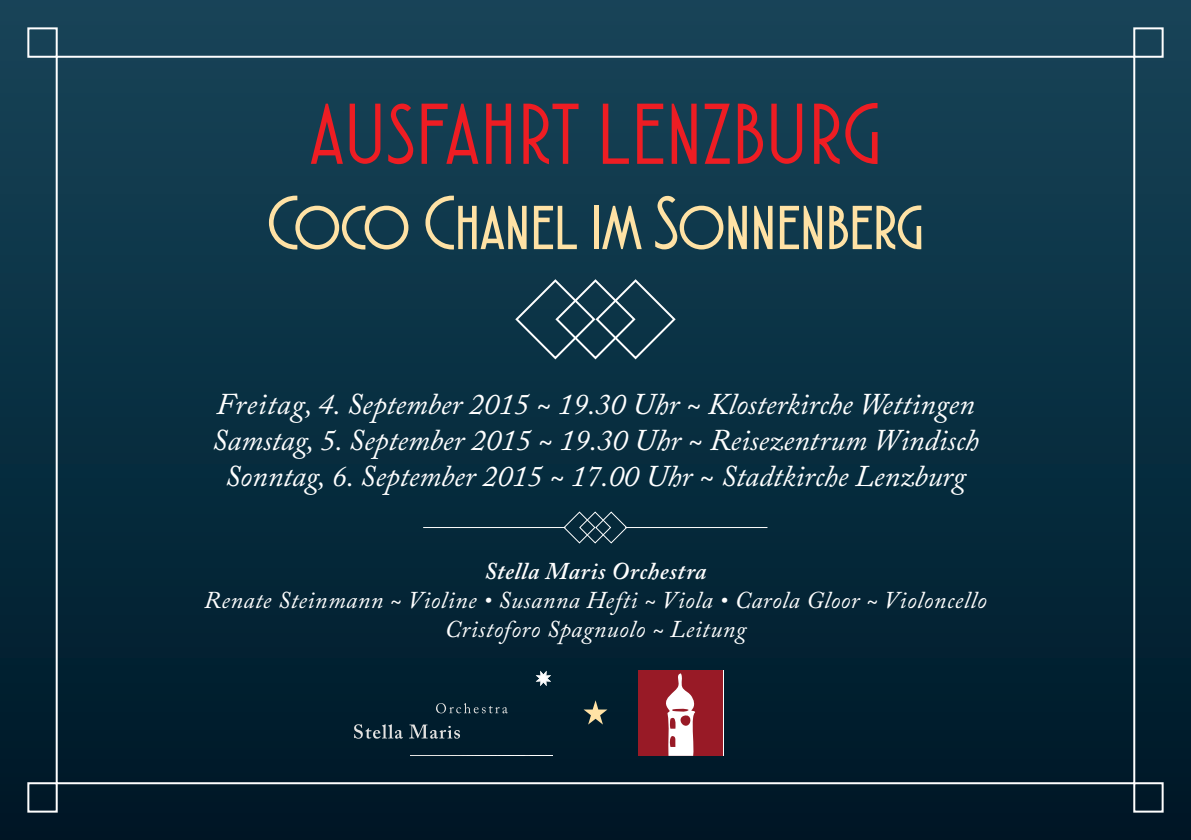
<style>
.page{position:relative;width:1191px;height:840px;background:#fff}
.page>*{position:absolute;margin:0;border:0;box-sizing:border-box;transform-origin:0 0}
.t1{font:86px "Atlantic Cruise";letter-spacing:.025em;color:#ee1d23}
.t2{font:76px "Atlantic Cruise";color:#ffe2a5}
.t3{font:italic 30px/36px "Adobe Caslon Pro";color:#fff;text-align:center}
.t4{font:italic 24px/28.8px "Adobe Caslon Pro";letter-spacing:.025em;color:#fff;text-align:center}
.t5{font:italic 600 24px "Adobe Caslon Pro";letter-spacing:.025em;color:#fff}
</style>
<div class="page">
<div style="left:0;top:0;width:1191px;height:839px;background:linear-gradient(to bottom,#18465a,#001928)"></div>
<div style="left:638px;top:670px;width:85px;height:85px;background:#981a26"></div>
<svg style="left:666px;top:673px;width:29px;height:82px"></svg>
<svg style="left:514px;top:277px;width:163px;height:83px;background:#234757"></svg>
<div style="left:27px;top:27px;width:31px;height:31px;border:2px solid #fff"></div>
<div style="left:1133px;top:27px;width:30px;height:31px;border:2px solid #fff"></div>
<div style="left:1133px;top:781px;width:30px;height:31px;border:2px solid #fff"></div>
<div style="left:27px;top:781px;width:31px;height:31px;border:2px solid #fff"></div>
<img style="left:409px;top:724px;width:51px;height:14px">
<img style="left:536px;top:670px;width:15px;height:15px">
<img style="left:464px;top:702px;width:44px;height:11px">
<img style="left:410px;top:754px;width:142px;height:1px">
<svg style="left:563px;top:510px;width:65px;height:34px;background:#224150"></svg>
<hr style="left:625px;top:526px;width:142px;height:1px;background:#fff">
<hr style="left:423px;top:526px;width:142px;height:1px;background:#fff">
<h1 class="t1" style="left:310px;top:90px;width:572px">AUSFAHRT LENZBURG</h1>
<h2 class="t2" style="left:267px;top:184px;width:658px">COCO CHANEL IM SONNENBERG</h2>
<p class="t3" style="left:212px;top:390px;width:768px">Freitag, 4. September 2015 ~ 19.30 Uhr ~ Klosterkirche Wettingen<br>Samstag, 5. September 2015 ~ 19.30 Uhr ~ Reisezentrum Windisch<br>Sonntag, 6. September 2015 ~ 17.00 Uhr ~ Stadtkirche Lenzburg</p>
<p class="t5" style="left:484px;top:562px;width:223px">Stella Maris Orchestra</p>
<p class="t4" style="left:204px;top:589px;width:784px">Renate Steinmann ~ Violine • Susanna Hefti ~ Viola • Carola Gloor ~ Violoncello<br>Cristoforo Spagnuolo ~ Leitung</p>
<h2 class="t2" style="left:581px;top:673px;width:29px">*</h2>
</div>
